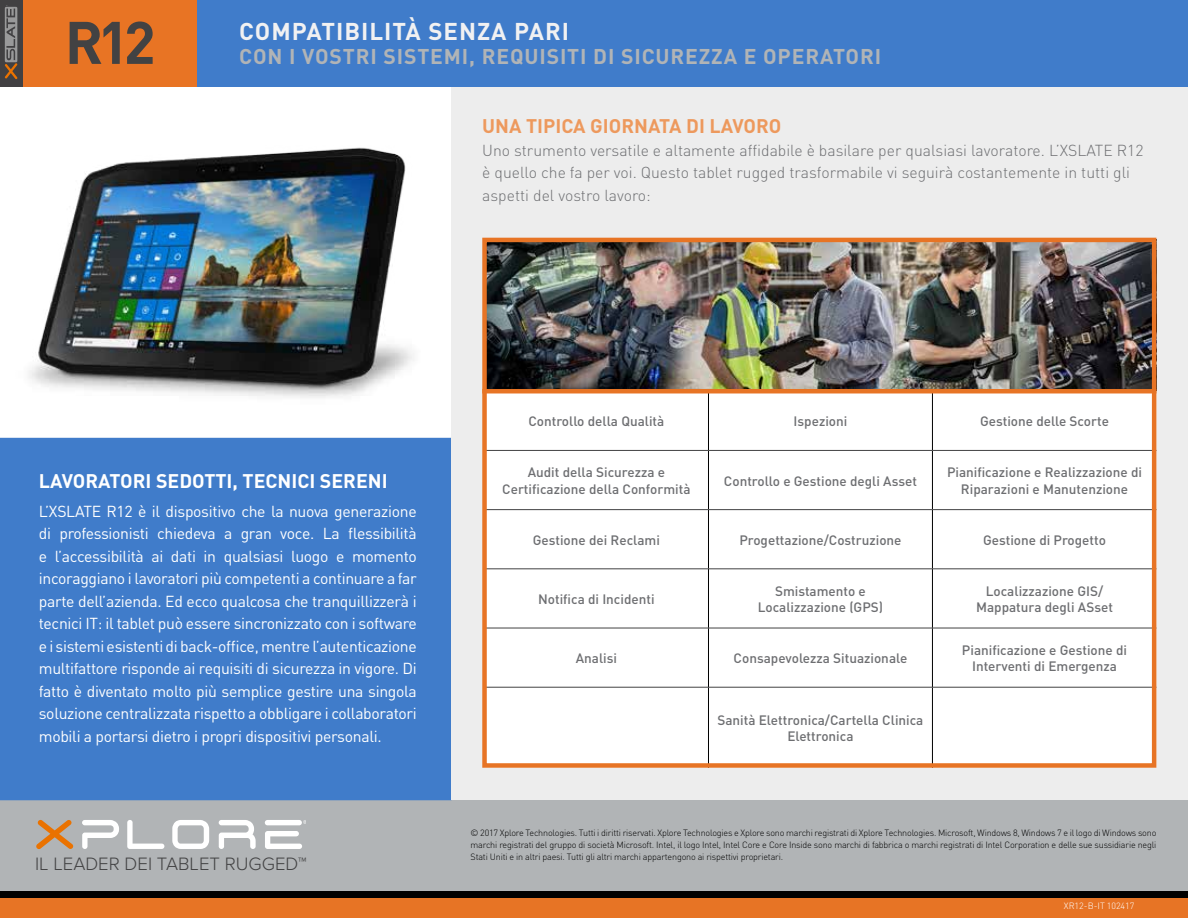
<style>
.page{position:relative;width:1188px;height:918px;background:#fff}
.page>*{position:absolute;margin:0;border:0;box-sizing:border-box;transform-origin:0 0}
.t1{font:700 59.1px "DIN";letter-spacing:-.1em;color:#424243}
.t2{font:700 24px "DIN";letter-spacing:.04em;color:#f1f1f2}
.t3{font:700 21.15px "DIN";letter-spacing:.04em;color:#b1b4b6}
.t4{font:700 19.5px "DIN";color:#fff}
.t5{font:700 19.5px "DIN";color:#ed995d}
.t6{font:300 18.6px "Proxima Nova";color:#424243}
.t7{font:15.75px/22.5px "DIN";letter-spacing:-.02em;color:#fff;text-align:justify}
.t8{font:300 15.75px/22.5px "DIN";color:#6d6e71}
.t9{font:500 13.5px/16.5px "DIN";color:#6d6e71;text-align:center}
.t10{font:300 9px/12px "DIN";letter-spacing:-.02em;color:#000;text-align:justify}
.t11{font:300 9px "DIN";color:#fff}
.t12{font:5.55px "Arial";color:#fff}
</style>
<div class="page">
<div style="left:0;top:892px;width:1188px;height:26px;background:#e77425"></div>
<div style="left:0;top:891px;width:1188px;height:7px;background:#000"></div>
<div style="left:0;top:800px;width:1188px;height:91px;background:#b1b4b6"></div>
<svg style="left:172px;top:820px;width:37px;height:29px"></svg>
<svg style="left:82px;top:820px;width:37px;height:29px"></svg>
<svg style="left:127px;top:820px;width:37px;height:29px"></svg>
<svg style="left:36px;top:820px;width:37px;height:29px"></svg>
<svg style="left:219px;top:820px;width:37px;height:29px"></svg>
<svg style="left:265px;top:831px;width:37px;height:18px"></svg>
<svg style="left:265px;top:820px;width:37px;height:5px"></svg>
<div style="left:0;top:438px;width:452px;height:362px;background:#407cca"></div>
<img style="left:7px;top:128px;width:445px;height:320px">
<div style="left:452px;top:86px;width:736px;height:714px;background:#ededed"></div>
<div style="left:1px;top:0;width:196px;height:86px;background:#e87424"></div>
<div style="left:0;top:0;width:22px;height:86px;background:#414042"></div>
<svg style="left:5px;top:7px;width:12px;height:72px"></svg>
<img style="left:482px;top:237px;width:675px;height:531px">
<hr style="left:482px;top:389px;width:674px;height:4px;background:#e77425">
<div style="left:197px;top:0;width:991px;height:87px;background:#407cca"></div>
<h1 class="t1" style="left:65px;top:4px;width:92px">R12</h1>
<h1 class="t1" style="left:77px;top:4px;width:92px">R12</h1>
<h2 class="t2" style="left:239px;top:16px;width:332px">COMPATIBILITÀ SENZA PARI</h2>
<h3 class="t3" style="left:239px;top:43px;width:644px">CON I VOSTRI SISTEMI, REQUISITI DI SICUREZZA E OPERATORI</h3>
<p class="t5" style="left:482px;top:114px;width:301px">UNA TIPICA GIORNATA DI LAVORO</p>
<p class="t8" style="left:482px;top:139px;width:663px">Uno strumento versatile e altamente affidabile è basilare per qualsiasi lavoratore. L’XSLATE R12 è quello che fa per voi. Questo tablet rugged trasformabile vi seguirà costantemente in tutti gli aspetti del vostro lavoro:</p>
<p class="t4" style="left:39px;top:468px;width:350px">LAVORATORI SEDOTTI, TECNICI SERENI</p>
<p class="t7" style="left:39px;top:500px;width:380px">L’XSLATE R12 è il dispositivo che la nuova generazione di professionisti chiedeva a gran voce. La flessibilità e l’accessibilità ai dati in qualsiasi luogo e momento incoraggiano i lavoratori più competenti a continuare a far parte dell’azienda. Ed ecco qualcosa che tranquillizzerà i tecnici IT: il tablet può essere sincronizzato con i software e i sistemi esistenti di back-office, mentre l’autenticazione multifattore risponde ai requisiti di sicurezza in vigore. Di fatto è diventato molto più semplice gestire una singola soluzione centralizzata rispetto a obbligare i collaboratori mobili a portarsi dietro i propri dispositivi personali.</p>
<p class="t12" style="left:304px;top:818px;width:6px">®</p>
<p class="t6" style="left:35px;top:853px;width:273px">IL LEADER DEI TABLET RUGGED™</p>
<p class="t9" style="left:528px;top:413px;width:137px">Controllo della Qualità</p>
<p class="t9" style="left:794px;top:413px;width:55px">Ispezioni</p>
<p class="t9" style="left:980px;top:413px;width:130px">Gestione delle Scorte</p>
<p class="t9" style="left:502px;top:464px;width:190px">Audit della Sicurezza e<br>Certificazione della Conformità</p>
<p class="t9" style="left:724px;top:472px;width:195px">Controllo e Gestione degli Asset</p>
<p class="t9" style="left:947px;top:464px;width:197px">Pianificazione e Realizzazione di<br>Riparazioni e Manutenzione</p>
<p class="t9" style="left:533px;top:531px;width:129px">Gestione dei Reclami</p>
<p class="t9" style="left:739px;top:531px;width:164px">Progettazione/Costruzione</p>
<p class="t9" style="left:983px;top:531px;width:124px">Gestione di Progetto</p>
<p class="t9" style="left:538px;top:590px;width:118px">Notifica di Incidenti</p>
<p class="t9" style="left:758px;top:582px;width:127px">Smistamento e<br>Localizzazione (GPS)</p>
<p class="t9" style="left:976px;top:582px;width:138px">Localizzazione GIS/<br>Mappatura degli ASset</p>
<p class="t9" style="left:576px;top:650px;width:43px">Analisi</p>
<p class="t9" style="left:734px;top:650px;width:175px">Consapevolezza Situazionale</p>
<p class="t9" style="left:962px;top:641px;width:167px">Pianificazione e Gestione di<br>Interventi di Emergenza</p>
<p class="t9" style="left:717px;top:711px;width:207px">Sanità Elettronica/Cartella Clinica<br>Elettronica</p>
<p class="t10" style="left:471px;top:827px;width:687px">© 2017 Xplore Technologies. Tutti i diritti riservati. Xplore Technologies e Xplore sono marchi registrati di Xplore Technologies. Microsoft, Windows 8, Windows 7 e il logo di Windows sono marchi registrati del gruppo di società Microsoft. Intel, il logo Intel, Intel Core e Core Inside sono marchi di fabbrica o marchi registrati di Intel Corporation e delle sue sussidiarie negli Stati Uniti e in altri paesi. Tutti gli altri marchi appartengono ai rispettivi proprietari.</p>
<p class="t11" style="left:1064px;top:900px;width:72px">XR12-B-IT 102417</p>
</div>
